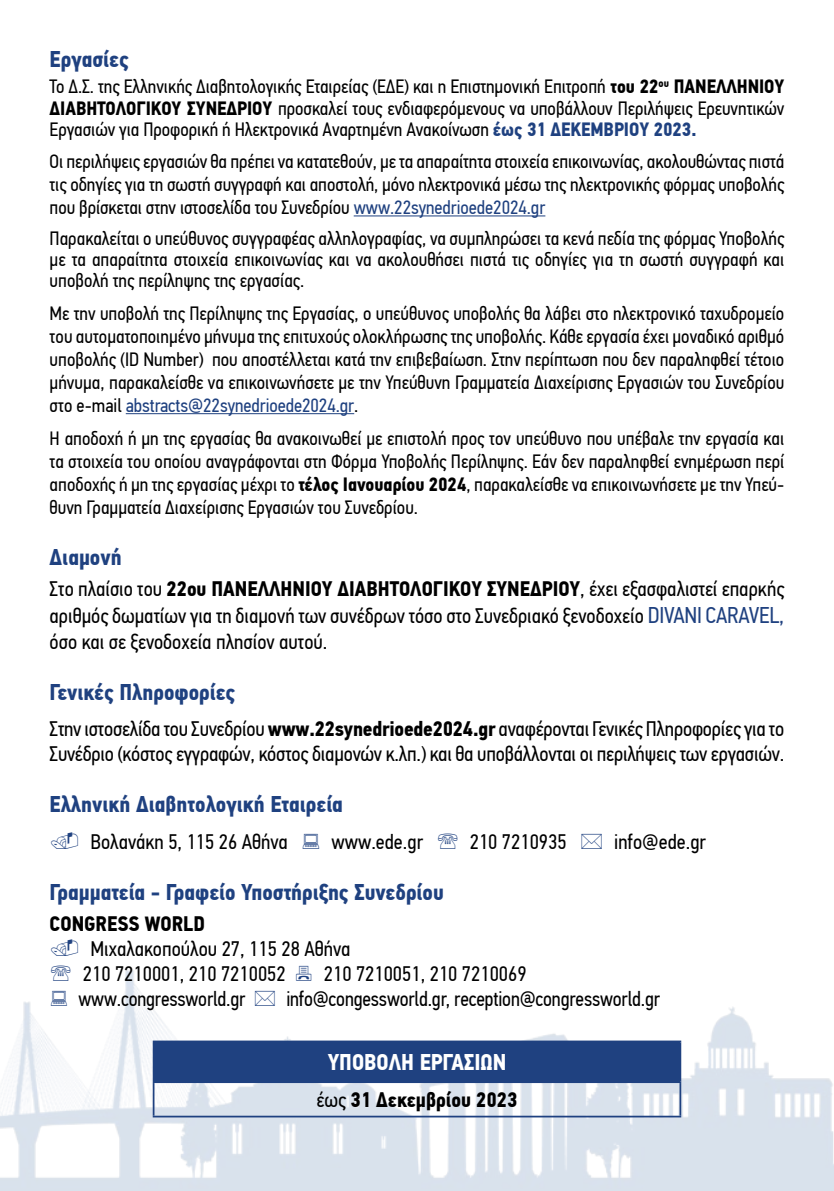
<style>
.page{position:relative;width:834px;height:1191px;background:#fff}
.page>*{position:absolute;margin:0;border:0;box-sizing:border-box;transform-origin:0 0}
.t1{font:700 22.75px "PF Din Text Cond Pro";color:#1f4180}
.t2{font:700 22.75px "PF Din Text Cond Pro";color:#fff}
.t3{font:21px/25.2px "PF Din Text Cond Pro";letter-spacing:-.01em;color:#000}
.t4{font:700 21px "PF Din Text Cond Pro";color:#000}
.t5{font:19.25px/23.1px "PF Din Text Cond Pro";letter-spacing:-.005em;color:#000;text-align:justify}
.s1{font-weight:700}
.s2{font-weight:700;color:#1f4180}
.s3{color:#1f4180}
.s4{font-size:22.75px;color:#1f4180}
.s5{font-weight:400}
</style>
<div class="page">
<img style="left:0;top:970px;width:833px;height:221px">
<hr style="left:833px;top:1094px;width:1px;height:97px;background:#1f4280">
<div style="left:153px;top:1041px;width:527px;height:41px;background:#1f4180"></div>
<hr style="left:153px;top:1081px;width:528px;height:2px;background:#1f4180">
<hr style="left:153px;top:1040px;width:528px;height:2px;background:#1f4180">
<hr style="left:679px;top:1042px;width:2px;height:39px;background:#1f4180">
<hr style="left:153px;top:1083px;width:1px;height:32px;background:#1f4180">
<hr style="left:679px;top:1083px;width:2px;height:32px;background:#1f4180">
<hr style="left:153px;top:1115px;width:528px;height:2px;background:#1f4180">
<hr style="left:353px;top:215px;width:192px;height:1px;background:#1f4180">
<hr style="left:126px;top:413px;width:228px;height:1px;background:#1f4180">
<svg style="left:51px;top:970px;width:20px;height:11px"></svg>
<svg style="left:296px;top:970px;width:15px;height:11px"></svg>
<svg style="left:51px;top:991px;width:16px;height:15px"></svg>
<svg style="left:255px;top:991px;width:20px;height:15px"></svg>
<p class="t1" style="left:50px;top:45px;width:81px">Εργασίες</p>
<p class="t5" style="left:50px;top:76px;width:736px;line-height:21.2px">Το Δ.Σ. της Ελληνικής Διαβητολογικής Εταιρείας (ΕΔΕ) και η Επιστημονική Επιτροπή <span class="s1">του 22</span><sup>ου</sup> <span class="s1">ΠΑΝΕΛΛΗΝΙΟΥ ΔΙΑΒΗΤΟΛΟΓΙΚΟΥ ΣΥΝΕΔΡΙΟΥ</span> προσκαλεί τους ενδιαφερόμενους να υποβάλλουν Περιλήψεις Ερευνητικών Εργασιών για Προφορική ή Ηλεκτρονικά Αναρτημένη Ανακοίνωση <span class="s2">έως 31 ΔΕΚΕΜΒΡΙΟΥ 2023.</span></p>
<p class="t5" style="left:50px;top:150px;width:736px">Οι περιλήψεις εργασιών θα πρέπει να κατατεθούν, με τα απαραίτητα στοιχεία επικοινωνίας, ακολουθώντας πιστά τις οδηγίες για τη σωστή συγγραφή και αποστολή, μόνο ηλεκτρονικά μέσω της ηλεκτρονικής φόρμας υποβολής που βρίσκεται στην ιστοσελίδα του Συνεδρίου <span class="s3">www.22synedrioede2024.gr</span></p>
<p class="t5" style="left:50px;top:228px;width:736px;line-height:21.2px">Παρακαλείται ο υπεύθυνος συγγραφέας αλληλογραφίας, να συμπληρώσει τα κενά πεδία της φόρμας Υποβολής µε τα απαραίτητα στοιχεία επικοινωνίας και να ακολουθήσει πιστά τις οδηγίες για τη σωστή συγγραφή και υποβολή της περίληψης της εργασίας.</p>
<p class="t5" style="left:50px;top:302px;width:736px">Με την υποβολή της Περίληψης της Εργασίας, ο υπεύθυνος υποβολής θα λάβει στο ηλεκτρονικό ταχυδρομείο του αυτοματοποιημένο μήνυμα της επιτυχούς ολοκλήρωσης της υποβολής. Κάθε εργασία έχει μοναδικό αριθμό υποβολής (ID Number) που αποστέλλεται κατά την επιβεβαίωση. Στην περίπτωση που δεν παραληφθεί τέτοιο μήνυμα, παρακαλείσθε να επικοινωνήσετε με την Υπεύθυνη Γραμματεία Διαχείρισης Εργασιών του Συνεδρίου στο e-mail <span class="s3">abstracts@22synedrioede2024.gr</span>.</p>
<p class="t5" style="left:50px;top:426px;width:736px">Η αποδοχή ή μη της εργασίας θα ανακοινωθεί με επιστολή προς τον υπεύθυνο που υπέβαλε την εργασία και τα στοιχεία του οποίου αναγράφονται στη Φόρμα Υποβολής Περίληψης. Εάν δεν παραληφθεί ενημέρωση περί αποδοχής ή μη της εργασίας μέχρι το <span class="s1">τέλος Ιανουαρίου 2024</span>, παρακαλείσθε να επικοινωνήσετε με την Υπεύ&shy;θυνη Γραμματεία Διαχείρισης Εργασιών του Συνεδρίου.</p>
<p class="t1" style="left:50px;top:543px;width:74px">Διαμονή</p>
<p class="t3" style="left:50px;top:575px;width:736px;line-height:27.3px">Στο πλαίσιο του <span class="s1">22ου ΠΑΝΕΛΛΗΝΙΟΥ ΔΙΑΒΗΤΟΛΟΓΙΚΟΥ ΣΥΝΕΔΡΙΟΥ</span>, έχει εξασφαλιστεί επαρκής αριθμός δωματίων για τη διαμονή των συνέδρων τόσο στο Συνεδριακό ξενοδοχείο <span class="s4">DIVANI CARAVEL,</span></p>
<p class="t3" style="left:50px;top:628px;width:279px">όσο και σε ξενοδοχεία πλησίον αυτού.</p>
<p class="t1" style="left:50px;top:678px;width:187px">Γενικές Πληροφορίες</p>
<p class="t3" style="left:50px;top:716px;width:736px">Στην ιστοσελίδα του Συνεδρίου <span class="s1">www.22synedrioede2024.gr</span> αναφέρονται Γενικές Πληροφορίες για το<br>Συνέδριο (κόστος εγγραφών, κόστος διαμονών κ.λπ.) και θα υποβάλλονται οι περιλήψεις των εργασιών.</p>
<p class="t1" style="left:50px;top:791px;width:295px">Ελληνική Διαβητολογική Εταιρεία</p>
<p class="t3" style="left:90px;top:829px;width:199px">Βολανάκη 5, 115 26 Αθήνα</p>
<p class="t3" style="left:331px;top:829px;width:93px">www.ede.gr</p>
<p class="t3" style="left:469px;top:829px;width:98px">210 7210935</p>
<p class="t3" style="left:614px;top:829px;width:93px">info@ede.gr</p>
<p class="t1" style="left:50px;top:878px;width:395px">Γραμματεία - Γραφείο Υποστήριξης Συνεδρίου</p>
<p class="t4" style="left:50px;top:911px;width:157px">CONGRESS WORLD</p>
<p class="t3" style="left:83px;top:936px;width:269px;text-indent:7px">Μιχαλακοπούλου 27, 115 28 Αθήνα<br>210 7210001, 210 7210052</p>
<p class="t3" style="left:324px;top:961px;width:204px">210 7210051, 210 7210069</p>
<p class="t3" style="left:79px;top:986px;width:168px">www.congressworld.gr</p>
<p class="t3" style="left:286px;top:986px;width:375px">info@congessworld.gr, reception@congressworld.gr</p>
<p class="t2" style="left:327px;top:1048px;width:180px">ΥΠΟΒΟΛΗ ΕΡΓΑΣΙΩΝ</p>
<p class="t4" style="left:316px;top:1087px;width:202px"><span class="s5">έως</span> 31 Δεκεμβρίου 2023</p>
</div>
